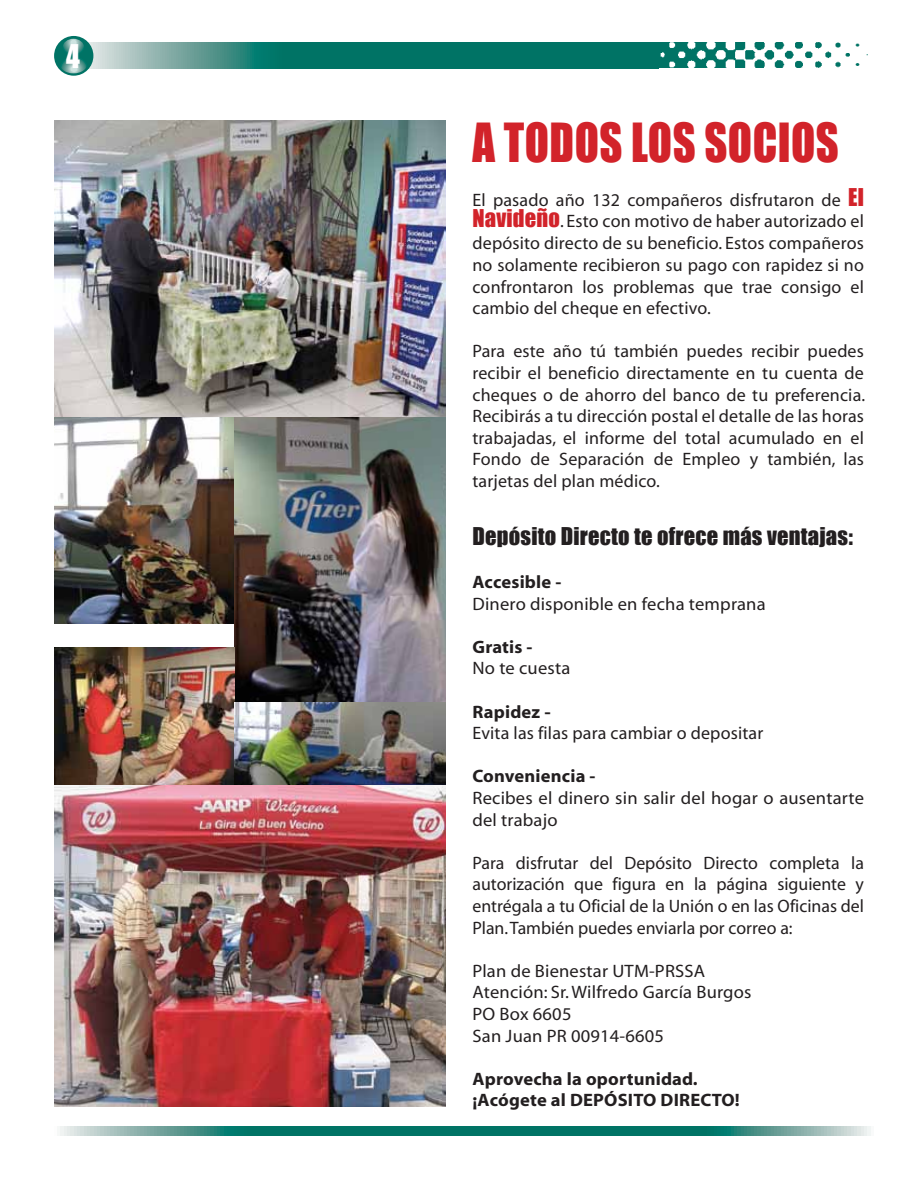
<style>
.page{position:relative;width:918px;height:1188px;background:#fff}
.page>*{position:absolute;margin:0;border:0;box-sizing:border-box;transform-origin:0 0}
.t1{font:49.5px "Impact";letter-spacing:.01em;color:#d2232a;scale:.9 1}
.t2{font:30px "Impact";color:#fff;scale:.92 1}
.t3{font:22.5px "Impact";letter-spacing:.01em;color:#231f20}
.t4{font:18px/21.6px "Myriad";letter-spacing:.01em;color:#231f20}
.t5{font:700 18px/21.6px "Myriad";letter-spacing:.01em;color:#231f20}
.s1{font-family:"Impact";font-size:22.5px;color:#d2232a}
.s2{font-weight:700}
</style>
<div class="page">
<svg style="left:60px;top:1127px;width:811px;height:9px;background:#338b80"></svg>
<img style="left:658px;top:43px;width:210px;height:25px">
<svg style="left:89px;top:43px;width:569px;height:25px;background:#248378"></svg>
<div style="left:54px;top:36px;width:39px;height:40px;background:#007365;border-radius:50%"></div>
<svg style="left:63px;top:39px;width:21px;height:17px"></svg>
<svg style="left:60px;top:55px;width:27px;height:18px"></svg>
<img style="left:54px;top:121px;width:391px;height:297px">
<img style="left:54px;top:784px;width:392px;height:323px">
<img style="left:54px;top:418px;width:180px;height:206px">
<img style="left:234px;top:418px;width:212px;height:366px">
<img style="left:54px;top:647px;width:181px;height:137px">
<p class="t2" style="left:66px;top:33px;width:16px">4</p>
<p class="t1" style="left:472px;top:104px;width:409px">A TODOS LOS SOCIOS</p>
<p class="t4" style="left:472px;top:189px;width:393px;text-align:justify">El pasado año 132 compañeros disfrutaron de <span class="s1">El Navideño</span>. Esto con motivo de haber autorizado el depósito directo de su beneficio. Estos compañeros no solamente recibieron su pago con rapidez si no confrontaron los problemas que trae consigo el cambio del cheque en efectivo.</p>
<p class="t4" style="left:472px;top:341px;width:394px;text-align:justify">Para este año tú también puedes recibir puedes recibir el beneficio directamente en tu cuenta de cheques o de ahorro del banco de tu preferencia.<br>Recibirás a tu dirección postal el detalle de las horas trabajadas, el informe del total acumulado en el Fondo de Separación de Empleo y también, las tarjetas del plan médico.</p>
<p class="t3" style="left:472px;top:518px;width:382px">Depósito Directo te ofrece más ventajas:</p>
<p class="t4" style="left:472px;top:572px;width:295px"><span class="s2">Accesible -<br></span>Dinero disponible en fecha temprana</p>
<p class="t4" style="left:472px;top:637px;width:99px"><span class="s2">Gratis -<br></span>No te cuesta</p>
<p class="t4" style="left:472px;top:701px;width:292px"><span class="s2">Rapidez -<br></span>Evita las filas para cambiar o depositar</p>
<p class="t4" style="left:472px;top:766px;width:393px"><span class="s2">Conveniencia -<br></span>Recibes el dinero sin salir del hogar o ausentarte del trabajo</p>
<p class="t4" style="left:472px;top:853px;width:393px;text-align:justify">Para disfrutar del Depósito Directo completa la autorización que figura en la página siguiente y entrégala a tu Oficial de la Unión o en las Oficinas del Plan. También puedes enviarla por correo a:</p>
<p class="t4" style="left:472px;top:961px;width:281px">Plan de Bienestar UTM-PRSSA<br>Atención: Sr. Wilfredo García Burgos<br>PO Box 6605<br>San Juan PR 00914-6605</p>
<p class="t5" style="left:472px;top:1068px;width:269px">Aprovecha la oportunidad. ¡Acógete al DEPÓSITO DIRECTO!</p>
</div>
